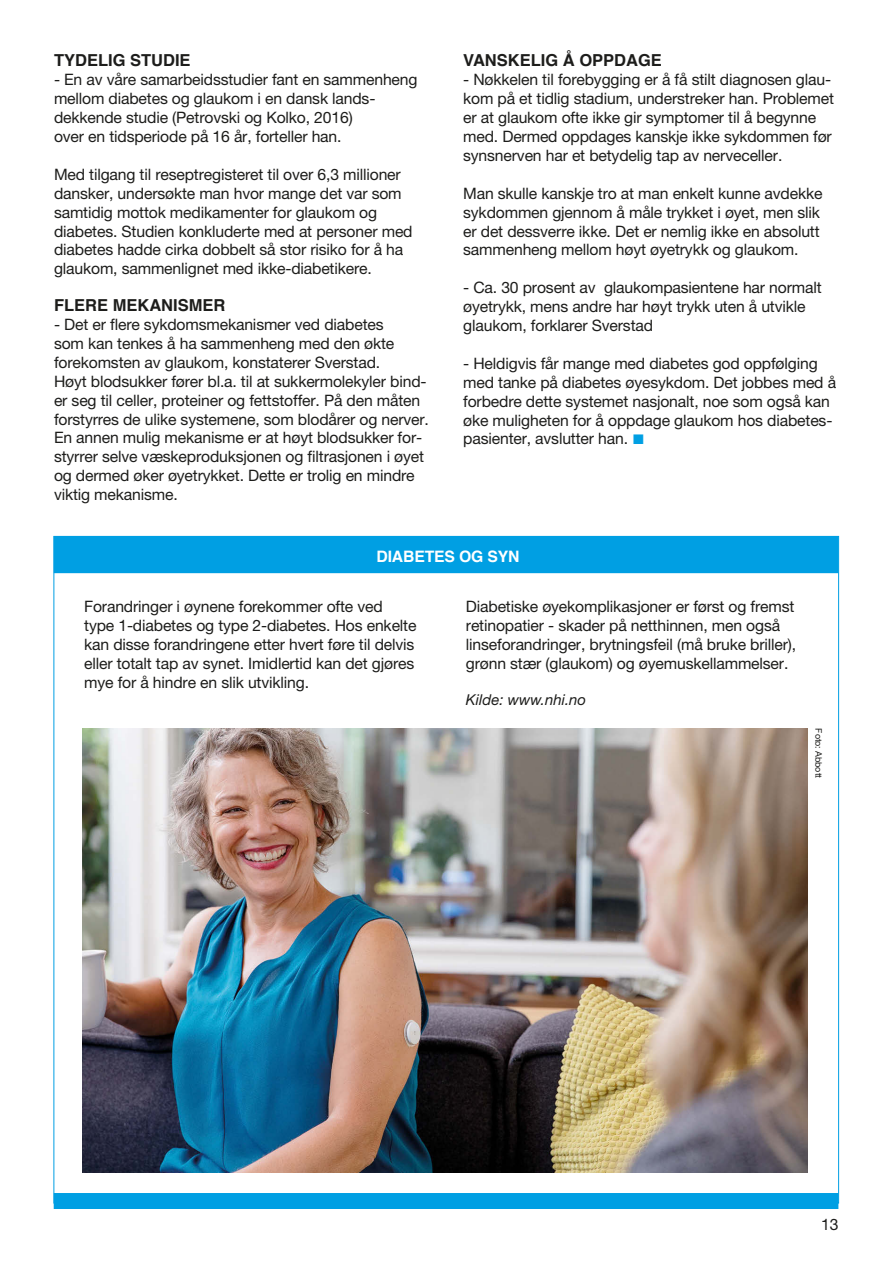
<style>
.page{position:relative;width:893px;height:1263px;background:#fff}
.page>*{position:absolute;margin:0;border:0;box-sizing:border-box;transform-origin:0 0}
.Mellomtittel{font:700 16.5px "Helvetica";color:#1d1d1b}
.Brødtekst_uten_innry{font:15.75px/18.9px "Helvetica Neue LT Pro";letter-spacing:-.01em;color:#1d1d1b}
.Infoboks-tittel{font:700 15.75px "Helvetica";letter-spacing:-.01em;color:#fff}
.Kilder{font:italic 15px "Helvetica Neue LT Std";color:#1d1d1b}
.Brødtekst_uten_innry-2{font:9px "Helvetica Neue LT Pro";letter-spacing:-.01em;color:#1d1d1b}
.s1{font-family:"Times New Roman";font-size:21px;color:#009fe3}
</style>
<div class="page">
<img style="left:83px;top:728px;width:725px;height:445px">
<div style="left:54px;top:536px;width:784px;height:37px;background:#009fe3"></div>
<div style="left:54px;top:1193px;width:784px;height:16px;background:#009fe3"></div>
<p class="Mellomtittel" style="left:54px;top:47px;width:138px">TYDELIG STUDIE</p>
<p class="Brødtekst_uten_innry" style="left:54px;top:70px;width:365px">- En av våre samarbeidsstudier fant en sammenheng mellom diabetes og glaukom i en dansk lands&shy;dekkende studie (Petrovski og Kolko, 2016)<br>over en tidsperiode på 16 år, forteller han.</p>
<p class="Brødtekst_uten_innry" style="left:54px;top:165px;width:360px">Med tilgang til reseptregisteret til over 6,3 millioner dansker, undersøkte man hvor mange det var som samtidig mottok medikamenter for glaukom og diabetes. Studien konkluderte med at personer med diabetes hadde cirka dobbelt så stor risiko for å ha glaukom, sammenlignet med ikke-diabetikere.</p>
<p class="Mellomtittel" style="left:54px;top:292px;width:173px">FLERE MEKANISMER</p>
<p class="Brødtekst_uten_innry" style="left:54px;top:315px;width:376px">- Det er flere sykdomsmekanismer ved diabetes<br>som kan tenkes å ha sammenheng med den økte forekomsten av glaukom, konstaterer Sverstad.<br>Høyt blodsukker fører bl.a. til at sukkermolekyler bind&shy;er seg til celler, proteiner og fettstoffer. På den måten forstyrres de ulike systemene, som blodårer og nerver.<br>En annen mulig mekanisme er at høyt blodsukker for&shy;styrrer selve væskeproduksjonen og filtrasjonen i øyet og dermed øker øyetrykket. Dette er trolig en mindre viktig mekanisme.</p>
<p class="Mellomtittel" style="left:463px;top:47px;width:200px">VANSKELIG Å OPPDAGE</p>
<p class="Brødtekst_uten_innry" style="left:463px;top:70px;width:372px">- Nøkkelen til forebygging er å få stilt diagnosen glau&shy;kom på et tidlig stadium, understreker han. Problemet er at glaukom ofte ikke gir symptomer til å begynne med. Dermed oppdages kanskje ikke sykdommen før synsnerven har et betydelig tap av nerveceller.</p>
<p class="Brødtekst_uten_innry" style="left:463px;top:183px;width:361px">Man skulle kanskje tro at man enkelt kunne avdekke sykdommen gjennom å måle trykket i øyet, men slik er det dessverre ikke. Det er nemlig ikke en absolutt sammenheng mellom høyt øyetrykk og glaukom.</p>
<p class="Brødtekst_uten_innry" style="left:463px;top:278px;width:360px">- Ca. 30 prosent av glaukompasientene har normalt øyetrykk, mens andre har høyt trykk uten å utvikle glaukom, forklarer Sverstad</p>
<p class="Brødtekst_uten_innry" style="left:463px;top:354px;width:374px">- Heldigvis får mange med diabetes god oppfølging med tanke på diabetes øyesykdom. Det jobbes med å forbedre dette systemet nasjonalt, noe som også kan øke muligheten for å oppdage glaukom hos diabetes&shy;pasienter, avslutter han. <span class="s1">■</span></p>
<p class="Infoboks-tittel" style="left:376px;top:544px;width:145px">DIABETES OG SYN</p>
<p class="Brødtekst_uten_innry" style="left:84px;top:597px;width:334px">Forandringer i øynene forekommer ofte ved type 1-diabetes og type 2-diabetes. Hos enkelte kan disse forandringene etter hvert føre til delvis eller totalt tap av synet. Imidlertid kan det gjøres mye for å hindre en slik utvikling.</p>
<p class="Brødtekst_uten_innry" style="left:466px;top:597px;width:332px">Diabetiske øyekomplikasjoner er først og fremst retinopatier - skader på netthinnen, men også linseforandringer, brytningsfeil (må bruke briller), grønn stær (glaukom) og øyemuskellammelser.</p>
<p class="Kilder" style="left:466px;top:690px;width:122px">Kilde: www.nhi.no</p>
<p class="Brødtekst_uten_innry-2" style="left:824px;top:728px;width:51px;rotate:90deg">Foto: Abbott</p>
<p class="Brødtekst_uten_innry" style="left:821px;top:1214px;width:19px">13</p>
</div>
